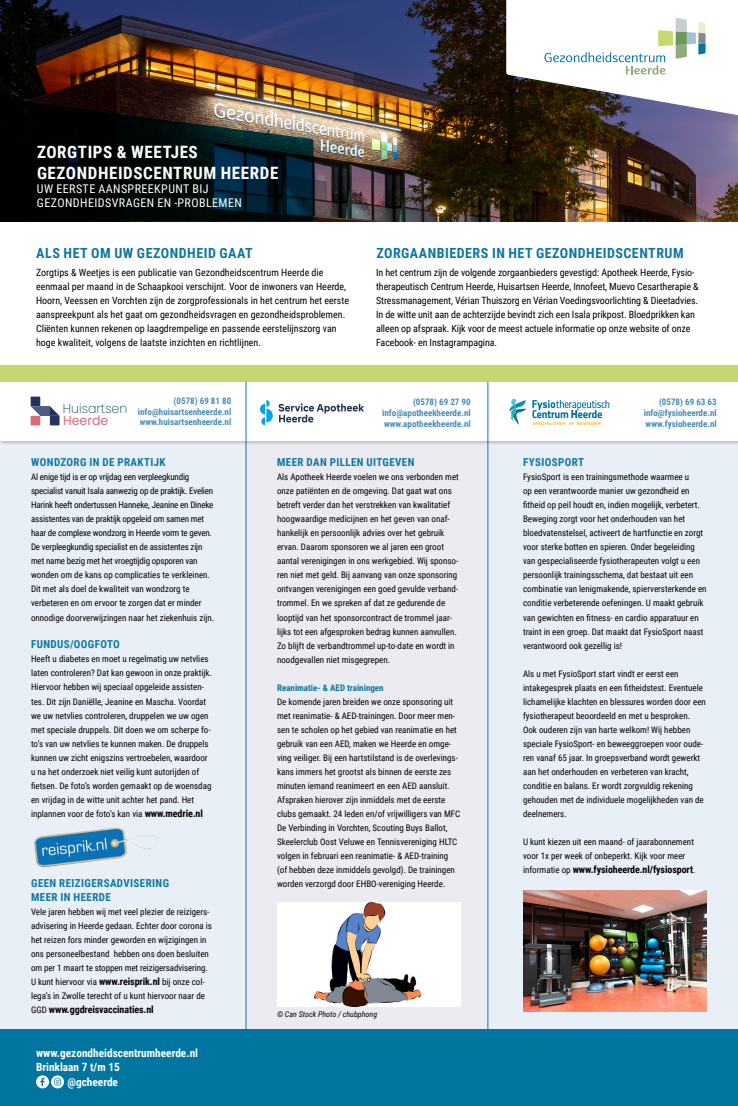
<style>
.page{position:relative;width:738px;height:1106px;background:#fff}
.page>*{position:absolute;margin:0;border:0;box-sizing:border-box;transform-origin:0 0}
.t1{font:700 17px/20.4px "Roboto Condensed";letter-spacing:.035em;color:#fff}
.t2{font:700 14px "Roboto Condensed";letter-spacing:.035em;color:#0f76a2}
.t3{font:200 13.1px "Poppins";color:#0c485c;scale:.96 1}
.t4{font:13.1px "Poppins";color:#dd6a78;scale:.96 1}
.t5{font:12px/14.4px "Roboto Condensed";letter-spacing:.035em;color:#fff}
.t6{font:700 11.3px "Roboto Condensed";color:#fff}
.t7{font:700 11px/14px "Roboto Condensed";letter-spacing:.035em;color:#0f76a2}
.t8{font:10px/14px "Roboto Condensed";letter-spacing:-.01em;color:#000}
.t9{font:700 10px "Roboto Condensed";letter-spacing:-.01em;color:#000}
.t10{font:9px/14px "Roboto Condensed";color:#000}
.t11{font:9px/14px "Roboto Condensed";letter-spacing:-.02em;color:#000}
.t12{font:700 9px/10.8px "Roboto Condensed";color:#498cb2;text-align:justify}
.t13{font:700 9px "Roboto Condensed";color:#0f76a2}
.t14{font:italic 8px "Roboto Condensed";color:#000}
.s1{font-weight:700;font-size:10px}
.s2{font-weight:400;font-size:9px}
</style>
<div class="page">
<img style="left:0;top:0;width:737px;height:221px">
<svg style="left:0;top:98px;width:313px;height:123px;background:#141b1c"></svg>
<div style="left:0;top:369px;width:246px;height:661px;background:#e8eff6"></div>
<div style="left:246px;top:417px;width:245px;height:641px;background:#ecebf2"></div>
<div style="left:487px;top:369px;width:250px;height:661px;background:#e8eff6"></div>
<div style="left:0;top:377px;width:737px;height:68px;background:#000;opacity:.2"></div>
<div style="left:0;top:378px;width:737px;height:63px;background:#fff"></div>
<svg style="left:532px;top:400px;width:77px;height:25px"></svg>
<svg style="left:509px;top:398px;width:17px;height:27px"></svg>
<div style="left:0;top:365px;width:737px;height:16px;background:#c6d670"></div>
<hr style="left:487px;top:381px;width:1px;height:649px;background:#0f76a2">
<hr style="left:245px;top:381px;width:1px;height:649px;background:#0f76a2">
<svg style="left:506px;top:0;width:231px;height:116px"></svg>
<div style="left:0;top:1030px;width:737px;height:76px;background:#00759f"></div>
<svg style="left:36px;top:1075px;width:13px;height:13px"></svg>
<svg style="left:40px;top:1077px;width:5px;height:8px"></svg>
<svg style="left:51px;top:1075px;width:13px;height:13px"></svg>
<svg style="left:54px;top:1078px;width:7px;height:7px"></svg>
<div style="left:40px;top:406px;width:10px;height:10px;background:#4f5d82"></div>
<svg style="left:31px;top:396px;width:9px;height:29px"></svg>
<svg style="left:50px;top:406px;width:9px;height:19px"></svg>
<img style="left:260px;top:400px;width:103px;height:26px">
<img style="left:34px;top:827px;width:123px;height:41px">
<div style="left:277px;top:902px;width:183px;height:104px;background:#fff"></div>
<img style="left:314px;top:902px;width:106px;height:104px">
<img style="left:523px;top:890px;width:183px;height:121px">
<h1 class="t1" style="left:37px;top:141px;width:243px">ZORGTIPS &amp; WEETJES<br>GEZONDHEIDSCENTRUM HEERDE</h1>
<h3 class="t5" style="left:37px;top:181px;width:206px">UW EERSTE AANSPREEKPUNT BIJ<br>GEZONDHEIDSVRAGEN EN -PROBLEMEN</h3>
<h2 class="t2" style="left:36px;top:243px;width:218px">ALS HET OM UW GEZONDHEID GAAT</h2>
<h2 class="t2" style="left:376px;top:243px;width:308px">ZORGAANBIEDERS IN HET GEZONDHEIDSCENTRUM</h2>
<p class="t8" style="left:36px;top:265px;width:314px">Zorgtips &amp; Weetjes is een publicatie van Gezondheidscentrum Heerde die eenmaal per maand in de Schaapkooi verschijnt. Voor de inwoners van Heerde, Hoorn, Veessen en Vorchten zijn de zorgprofessionals in het centrum het eerste aanspreekpunt als het gaat om gezondheidsvragen en gezondheidsproblemen.<br>Cliënten kunnen rekenen op laagdrempelige en passende eerstelijnszorg van hoge kwaliteit, volgens de laatste inzichten en richtlijnen.</p>
<p class="t8" style="left:376px;top:265px;width:324px">In het centrum zijn de volgende zorgaanbieders gevestigd: Apotheek Heerde, Fysio&shy;therapeutisch Centrum Heerde, Huisartsen Heerde, Innofeet, Muevo Cesartherapie &amp; Stressmanagement, Vérian Thuiszorg en Vérian Voedingsvoorlichting &amp; Dieetadvies.<br>In de witte unit aan de achterzijde bevindt zich een Isala prikpost. Bloedprikken kan alleen op afspraak. Kijk voor de meest actuele informatie op onze website of onze Facebook- en Instagrampagina.</p>
<h3 class="t3" style="left:63px;top:401px;width:69px">Huisartsen</h3>
<h3 class="t4" style="left:63px;top:413px;width:49px">Heerde</h3>
<p class="t12" style="left:138px;top:395px;width:95px;text-indent:36px">(0578) 69 81 80 info@huisartsenheerde.nl www.huisartsenheerde.nl</p>
<p class="t12" style="left:382px;top:396px;width:90px;text-indent:31px">(0578) 69 27 90 info@apotheekheerde.nl www.apotheekheerde.nl</p>
<p class="t12" style="left:643px;top:396px;width:74px;text-indent:15px">(0578) 69 63 63 info@fysioheerde.nl www.fysioheerde.nl</p>
<p class="t7" style="left:31px;top:455px;width:136px">WONDZORG IN DE PRAKTIJK</p>
<p class="t11" style="left:31px;top:470px;width:184px">Al enige tijd is er op vrijdag een verpleegkundig specialist vanuit Isala aanwezig op de praktijk. Evelien Harink heeft ondertussen Hanneke, Jeanine en Dineke assistentes van de praktijk opgeleid om samen met haar de complexe wondzorg in Heerde vorm te geven.<br>De verpleegkundig specialist en de assistentes zijn met name bezig met het vroegtijdig opsporen van wonden om de kans op complicaties te verkleinen.<br>Dit met als doel de kwaliteit van wondzorg te verbeteren en om ervoor te zorgen dat er minder onnodige doorverwijzingen naar het ziekenhuis zijn.</p>
<p class="t7" style="left:31px;top:637px;width:90px">FUNDUS/OOGFOTO</p>
<p class="t10" style="left:31px;top:652px;width:182px">Heeft u diabetes en moet u regelmatig uw netvlies laten controleren? Dat kan gewoon in onze praktijk.<br>Hiervoor hebben wij speciaal opgeleide assisten&shy;tes. Dit zijn Daniëlle, Jeanine en Mascha. Voordat we uw netvlies controleren, druppelen we uw ogen met speciale druppels. Dit doen we om scherpe fo&shy;to’s van uw netvlies te kunnen maken. De druppels kunnen uw zicht enigszins vertroebelen, waardoor u na het onderzoek niet veilig kunt autorijden of fietsen. De foto’s worden gemaakt op de woensdag en vrijdag in de witte unit achter het pand. Het inplannen voor de foto’s kan via <span class="s1">www.medrie.nl</span></p>
<p class="t7" style="left:31px;top:875px;width:139px">GEEN REIZIGERSADVISERING<br>MEER IN HEERDE</p>
<p class="t10" style="left:31px;top:904px;width:182px">Vele jaren hebben wij met veel plezier de reizigers&shy;advisering in Heerde gedaan. Echter door corona is het reizen fors minder geworden en wijzigingen in ons personeelbestand hebben ons doen besluiten om per 1 maart te stoppen met reizigersadvisering.<br>U kunt hiervoor via <span class="s1">www.reisprik.nl</span> bij onze col&shy;lega’s in Zwolle terecht of u kunt hiervoor naar de</p>
<p class="t9" style="left:31px;top:1002px;width:124px"><span class="s2">GGD</span> www.ggdreisvaccinaties.nl</p>
<p class="t6" style="left:36px;top:1044px;width:163px">www.gezondheidscentrumheerde.nl</p>
<p class="t6" style="left:36px;top:1059px;width:85px">Brinklaan 7 t/m 15</p>
<p class="t6" style="left:67px;top:1074px;width:52px">@gcheerde</p>
<p class="t7" style="left:277px;top:455px;width:139px">MEER DAN PILLEN UITGEVEN</p>
<p class="t10" style="left:277px;top:470px;width:183px">Als Apotheek Heerde voelen we ons verbonden met onze patiënten en de omgeving. Dat gaat wat ons betreft verder dan het verstrekken van kwalitatief hoogwaardige medicijnen en het geven van onaf&shy;hankelijk en persoonlijk advies over het gebruik ervan. Daarom sponsoren we al jaren een groot aantal verenigingen in ons werkgebied. Wij sponso&shy;ren niet met geld. Bij aanvang van onze sponsoring ontvangen verenigingen een goed gevulde verband&shy;trommel. En we spreken af dat ze gedurende de looptijd van het sponsorcontract de trommel jaar&shy;lijks tot een afgesproken bedrag kunnen aanvullen.<br>Zo blijft de verbandtrommel up-to-date en wordt in noodgevallen niet misgegrepen.</p>
<p class="t13" style="left:277px;top:681px;width:108px">Reanimatie- &amp; AED trainingen</p>
<p class="t10" style="left:277px;top:694px;width:185px">De komende jaren breiden we onze sponsoring uit met reanimatie- &amp; AED-trainingen. Door meer men&shy;sen te scholen op het gebied van reanimatie en het gebruik van een AED, maken we Heerde en omge&shy;ving veiliger. Bij een hartstilstand is de overlevings&shy;kans immers het grootst als binnen de eerste zes minuten iemand reanimeert en een AED aansluit.<br>Afspraken hierover zijn inmiddels met de eerste clubs gemaakt. 24 leden en/of vrijwilligers van MFC De Verbinding in Vorchten, Scouting Buys Ballot, Skeelerclub Oost Veluwe en Tennisvereniging HLTC volgen in februari een reanimatie- &amp; AED-training (of hebben deze inmiddels gevolgd). De trainingen worden verzorgd door EHBO-vereniging Heerde.</p>
<p class="t14" style="left:277px;top:1008px;width:102px">© Can Stock Photo / chubphong</p>
<p class="t7" style="left:523px;top:455px;width:62px">FYSIOSPORT</p>
<p class="t10" style="left:522px;top:470px;width:185px">FysioSport is een trainingsmethode waarmee u<br>op een verantwoorde manier uw gezondheid en fitheid op peil houdt en, indien mogelijk, verbetert.<br>Beweging zorgt voor het onderhouden van het bloedvatenstelsel, activeert de hartfunctie en zorgt voor sterke botten en spieren. Onder begeleiding van gespecialiseerde fysiotherapeuten volgt u een persoonlijk trainingsschema, dat bestaat uit een combinatie van lenigmakende, spierversterkende en conditie verbeterende oefeningen. U maakt gebruik van gewichten en fitness- en cardio apparatuur en traint in een groep. Dat maakt dat FysioSport naast verantwoord ook gezellig is!</p>
<p class="t10" style="left:522px;top:666px;width:184px">Als u met FysioSport start vindt er eerst een intakegesprek plaats en een fitheidstest. Eventuele lichamelijke klachten en blessures worden door een fysiotherapeut beoordeeld en met u besproken.<br>Ook ouderen zijn van harte welkom! Wij hebben speciale FysioSport- en beweeggroepen voor oude&shy;ren vanaf 65 jaar. In groepsverband wordt gewerkt aan het onderhouden en verbeteren van kracht, conditie en balans. Er wordt zorgvuldig rekening gehouden met de individuele mogelijkheden van de deelnemers.</p>
<p class="t10" style="left:522px;top:834px;width:172px">U kunt kiezen uit een maand- of jaarabonnement voor 1x per week of onbeperkt. Kijk voor meer</p>
<p class="t9" style="left:522px;top:862px;width:174px"><span class="s2">informatie op</span> www.fysioheerde.nl/fysiosport<span class="s2">.</span></p>
</div>
